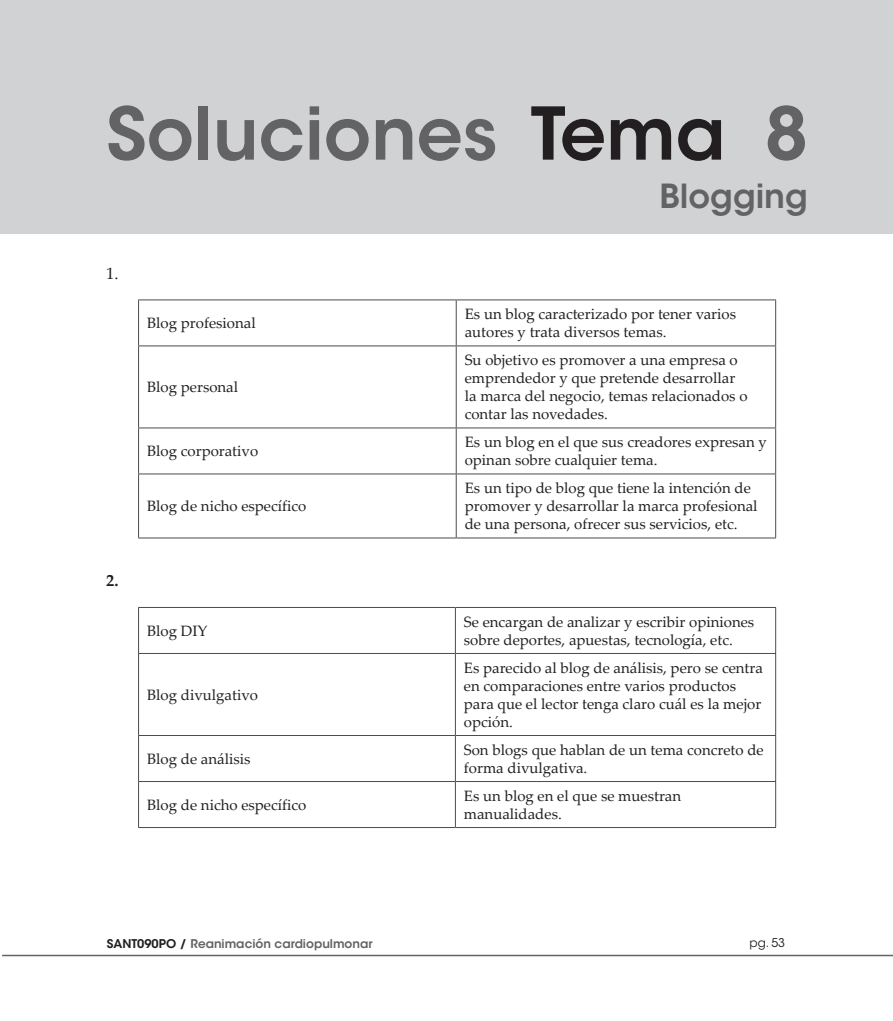
<style>
.page{position:relative;width:893px;height:1021px;background:#fff}
.page>*{position:absolute;margin:0;border:0;box-sizing:border-box;transform-origin:0 0}
.t1{font:600 72px "ITC Avant Garde Std";color:#636366}
.t2{font:600 33px "ITC Avant Garde Std";color:#636366}
.t3{font:16.5px "Palatino Linotype";color:#231f20}
.t4{font:700 16.5px "Palatino Linotype";color:#231f20}
.t5{font:15px/18px "Palatino Linotype";color:#231f20}
.t6{font:600 12px "ITC Avant Garde Std";color:#636366}
.t7{font:12px "ITC Avant Garde Std";color:#231f20}
.s1{color:#231f20}
</style>
<div class="page">
<hr style="left:2px;top:954px;width:891px;height:2px;background:#636366">
<div style="left:0;top:0;width:893px;height:233px;background:#d1d2d4"></div>
<svg style="left:139px;top:300px;width:636px;height:237px"></svg>
<hr style="left:456px;top:300px;width:1px;height:45px;background:#4b4c4d">
<hr style="left:138px;top:345px;width:318px;height:1px;background:#4b4c4d">
<hr style="left:456px;top:345px;width:320px;height:1px;background:#4b4c4d">
<hr style="left:456px;top:346px;width:1px;height:81px;background:#4b4c4d">
<hr style="left:138px;top:427px;width:318px;height:1px;background:#4b4c4d">
<hr style="left:456px;top:427px;width:320px;height:1px;background:#4b4c4d">
<hr style="left:456px;top:428px;width:1px;height:45px;background:#4b4c4d">
<hr style="left:138px;top:473px;width:318px;height:1px;background:#4b4c4d">
<hr style="left:456px;top:473px;width:320px;height:1px;background:#4b4c4d">
<hr style="left:456px;top:474px;width:1px;height:63px;background:#4b4c4d">
<hr style="left:138px;top:299px;width:318px;height:1px;background:#4b4c4d">
<hr style="left:138px;top:300px;width:1px;height:45px;background:#4b4c4d">
<hr style="left:456px;top:299px;width:320px;height:1px;background:#4b4c4d">
<hr style="left:775px;top:300px;width:1px;height:45px;background:#4b4c4d">
<hr style="left:138px;top:346px;width:1px;height:81px;background:#4b4c4d">
<hr style="left:775px;top:346px;width:1px;height:81px;background:#4b4c4d">
<hr style="left:138px;top:428px;width:1px;height:45px;background:#4b4c4d">
<hr style="left:775px;top:428px;width:1px;height:45px;background:#4b4c4d">
<hr style="left:138px;top:474px;width:1px;height:63px;background:#4b4c4d">
<hr style="left:775px;top:474px;width:1px;height:63px;background:#4b4c4d">
<hr style="left:138px;top:537px;width:318px;height:1px;background:#4b4c4d">
<hr style="left:456px;top:537px;width:320px;height:1px;background:#4b4c4d">
<hr style="left:138px;top:607px;width:317px;height:1px;background:#4b4c4d">
<hr style="left:138px;top:608px;width:1px;height:45px;background:#4b4c4d">
<hr style="left:455px;top:607px;width:321px;height:1px;background:#4b4c4d">
<hr style="left:455px;top:608px;width:1px;height:45px;background:#4b4c4d">
<hr style="left:775px;top:608px;width:1px;height:45px;background:#4b4c4d">
<hr style="left:138px;top:653px;width:317px;height:1px;background:#4b4c4d">
<hr style="left:138px;top:654px;width:1px;height:81px;background:#4b4c4d">
<hr style="left:455px;top:653px;width:321px;height:1px;background:#4b4c4d">
<hr style="left:455px;top:654px;width:1px;height:81px;background:#4b4c4d">
<hr style="left:775px;top:654px;width:1px;height:81px;background:#4b4c4d">
<hr style="left:138px;top:735px;width:317px;height:1px;background:#4b4c4d">
<hr style="left:138px;top:736px;width:1px;height:45px;background:#4b4c4d">
<hr style="left:455px;top:735px;width:321px;height:1px;background:#4b4c4d">
<hr style="left:455px;top:736px;width:1px;height:45px;background:#4b4c4d">
<hr style="left:775px;top:736px;width:1px;height:45px;background:#4b4c4d">
<hr style="left:138px;top:781px;width:317px;height:1px;background:#4b4c4d">
<hr style="left:138px;top:781px;width:1px;height:46px;background:#4b4c4d">
<hr style="left:455px;top:781px;width:321px;height:1px;background:#4b4c4d">
<hr style="left:455px;top:781px;width:1px;height:46px;background:#4b4c4d">
<hr style="left:775px;top:781px;width:1px;height:46px;background:#4b4c4d">
<hr style="left:138px;top:827px;width:317px;height:1px;background:#4b4c4d">
<hr style="left:455px;top:827px;width:321px;height:1px;background:#4b4c4d">
<h1 class="t1" style="left:106px;top:88px;width:703px">Soluciones <span class="s1">Tema</span> 8</h1>
<h2 class="t2" style="left:659px;top:175px;width:150px">Blogging</h2>
<p class="t3" style="left:106px;top:261px;width:14px">1.</p>
<p class="t4" style="left:106px;top:569px;width:14px">2.</p>
<p class="t5" style="left:147px;top:314px;width:110px">Blog profesional</p>
<p class="t5" style="left:465px;top:305px;width:273px">Es un blog caracterizado por tener varios autores y trata diversos temas.</p>
<p class="t5" style="left:147px;top:378px;width:93px">Blog personal</p>
<p class="t5" style="left:465px;top:351px;width:284px">Su objetivo es promover a una empresa o emprendedor y que pretende desarrollar la marca del negocio, temas relacionados o contar las novedades.</p>
<p class="t5" style="left:147px;top:442px;width:113px">Blog corporativo</p>
<p class="t5" style="left:465px;top:433px;width:304px">Es un blog en el que sus creadores expresan y opinan sobre cualquier tema.</p>
<p class="t5" style="left:147px;top:497px;width:161px">Blog de nicho específico</p>
<p class="t5" style="left:465px;top:479px;width:294px">Es un tipo de blog que tiene la intención de promover y desarrollar la marca profesional de una persona, ofrecer sus servicios, etc.</p>
<p class="t5" style="left:147px;top:621px;width:62px">Blog DIY</p>
<p class="t5" style="left:464px;top:612px;width:292px">Se encargan de analizar y escribir opiniones sobre deportes, apuestas, tecnología, etc.</p>
<p class="t5" style="left:147px;top:685px;width:112px">Blog divulgativo</p>
<p class="t5" style="left:464px;top:658px;width:300px">Es parecido al blog de análisis, pero se centra en comparaciones entre varios productos para que el lector tenga claro cuál es la mejor opción.</p>
<p class="t5" style="left:147px;top:749px;width:105px">Blog de análisis</p>
<p class="t5" style="left:464px;top:740px;width:301px">Son blogs que hablan de un tema concreto de forma divulgativa.</p>
<p class="t5" style="left:147px;top:795px;width:161px">Blog de nicho específico</p>
<p class="t5" style="left:464px;top:786px;width:219px">Es un blog en el que se muestran manualidades.</p>
<p class="t6" style="left:107px;top:935px;width:267px"><span class="s1">SANT090PO /</span> Reanimación cardiopulmonar</p>
<p class="t7" style="left:749px;top:935px;width:37px">pg. 53</p>
</div>
